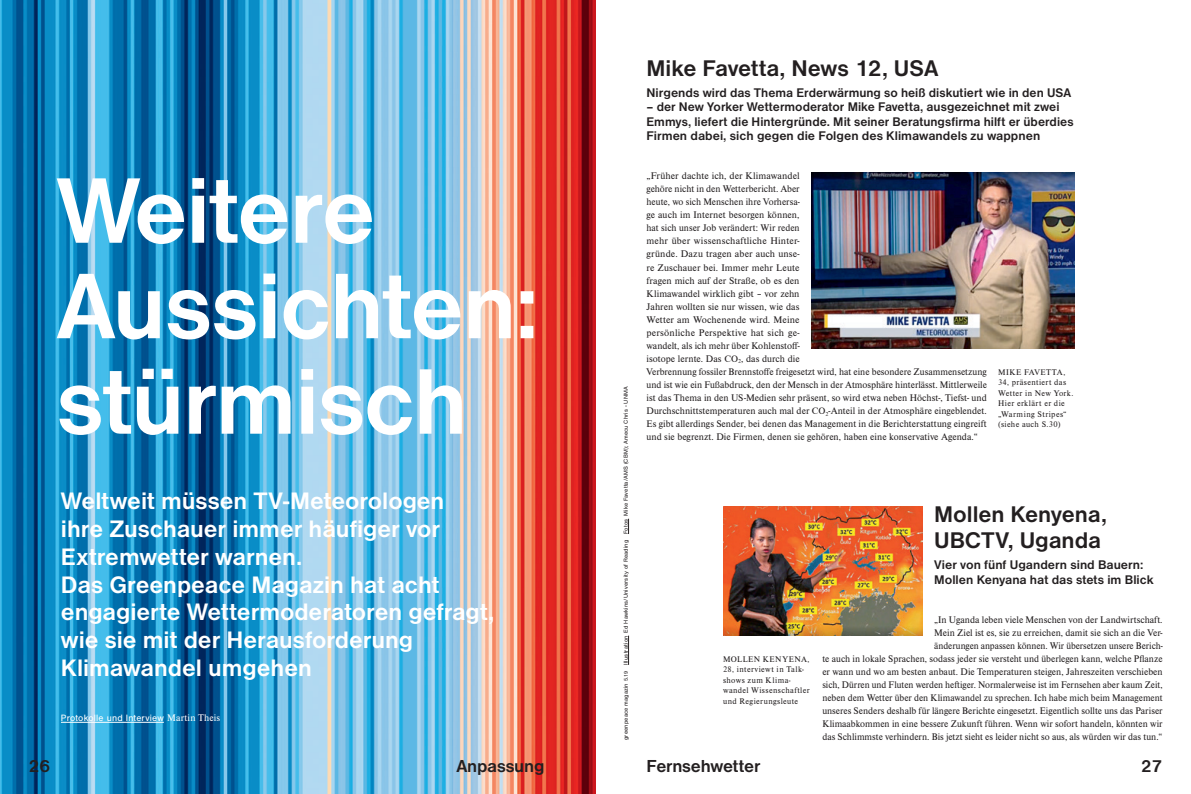
<style>
.page{position:relative;width:1191px;height:794px;background:#fff}
.page>*{position:absolute;margin:0;border:0;box-sizing:border-box;transform-origin:0 0}
.t1{font:700 96.5px/95.4px "Nimbus San D";letter-spacing:-.015em;color:#fff}
.t2{font:700 24.7px/27.9px "Nimbus San D";color:#fff}
.t3{font:700 23.5px/26px "Nimbus San D";color:#231f20}
.t4{font:700 18px "Nimbus San D";letter-spacing:-.01em;color:#231f20}
.t5{font:700 13px/14.5px "Nimbus San D";color:#231f20}
.t6{font:10px/13px "Nimbus Rom D";color:#231f20}
.t7{font:9.5px "Nimbus San";letter-spacing:.02em;color:#fff}
.t8{font:8.5px/10.5px "Nimbus Rom D";letter-spacing:.04em;color:#231f20}
.t9{font:6px "Nimbus San";letter-spacing:.03em;color:#231f20}
.s1{font-family:"Nimbus Rom D";font-size:10px}
.s2{font-size:5.5px}
.s3{font-size:9.8px}
</style>
<div class="page">
<img style="left:0;top:0;width:595px;height:281px">
<img style="left:0;top:281px;width:595px;height:248px">
<img style="left:0;top:529px;width:595px;height:265px">
<hr style="left:61px;top:722px;width:103px;height:1px;background:#fff">
<img style="left:811px;top:173px;width:263px;height:176px">
<hr style="left:628px;top:635px;width:1px;height:30px;background:#231f20">
<svg style="left:628px;top:519px;width:1px;height:15px"></svg>
<img style="left:723px;top:506px;width:200px;height:130px">
<p class="t1" style="left:57px;top:164px;width:484px">Weitere<br>Aussichten: stürmisch</p>
<p class="t2" style="left:61px;top:487px;width:435px">Weltweit müssen TV-Meteorologen<br>ihre Zuschauer immer häufiger vor<br>Extremwetter warnen.<br>Das Greenpeace Magazin hat acht engagierte Wettermoderatoren gefragt, wie sie mit der Herausforderung<br>Klimawandel umgehen</p>
<p class="t7" style="left:61px;top:712px;width:161px">Protokolle und Interview <span class="s1">Martin Theis</span></p>
<p class="t4" style="left:28px;top:755px;width:23px">26</p>
<p class="t4" style="left:456px;top:755px;width:90px">Anpassung</p>
<p class="t9" style="left:622px;top:740px;width:355px;rotate:-90deg">greenpeace magazin <span class="s2">5.19</span> Illustration Ed Hawkins/University of Reading Fotos Mike Favetta/AMS (CBM); Amecu Chris - UNMA</p>
<p class="t3" style="left:646px;top:55px;width:293px">Mike Favetta, News 12, USA</p>
<p class="t5" style="left:646px;top:85px;width:426px">Nirgends wird das Thema Erderwärmung so heiß diskutiert wie in den USA</p>
<p class="t5" style="left:646px;top:100px;width:428px">– der New Yorker Wettermoderator Mike Favetta, ausgezeichnet mit zwei<br>Emmys, liefert die Hintergründe. Mit seiner Beratungsfirma hilft er überdies<br>Firmen dabei, sich gegen die Folgen des Klimawandels zu wappnen</p>
<p class="t6" style="left:646px;top:170px;width:342px">„Früher dachte ich, der Klimawandel<br>gehöre nicht in den Wetterbericht. Aber<br>heute, wo sich Menschen ihre Vorhersa-<br>ge auch im Internet besorgen können,<br>hat sich unser Job verändert: Wir reden<br>mehr über wissenschaftliche Hinter-<br>gründe. Dazu tragen aber auch unse-<br>re Zuschauer bei. Immer mehr Leute<br>fragen mich auf der Straße, ob es den<br>Klimawandel wirklich gibt – vor zehn<br>Jahren wollten sie nur wissen, wie das<br>Wetter am Wochenende wird. Meine<br>persönliche Perspektive hat sich ge-<br>wandelt, als ich mehr über Kohlenstoff-<br>isotope lernte. Das <span class="s3">CO</span><sub>2</sub>, das durch die<br>Verbrennung fossiler Brennstoffe freigesetzt wird, hat eine besondere Zusammensetzung und ist wie ein Fußabdruck, den der Mensch in der Atmosphäre hinterlässt. Mittlerweile ist das Thema in den US-Medien sehr präsent, so wird etwa neben Höchst-, Tiefst- und Durchschnittstemperaturen auch mal der <span class="s3">CO</span><sub>2</sub>-Anteil in der Atmosphäre eingeblendet.<br>Es gibt allerdings Sender, bei denen das Management in die Berichterstattung eingreift und sie begrenzt. Die Firmen, denen sie gehören, haben eine konservative Agenda.“</p>
<p class="t8" style="left:998px;top:367px;width:77px">MIKE FAVETTA,<br>34, präsentiert das<br>Wetter in New York.<br>Hier erklärt er die „Warming Stripes“ (siehe auch S.30)</p>
<p class="t8" style="left:723px;top:654px;width:88px">MOLLEN KENYENA,<br>28, interviewt in Talk&shy;shows zum Klima&shy;wandel Wissenschaftler und Regierungsleute</p>
<p class="t4" style="left:646px;top:755px;width:115px">Fernsehwetter</p>
<p class="t3" style="left:934px;top:501px;width:174px">Mollen Kenyena,<br>UBCTV, Uganda</p>
<p class="t5" style="left:934px;top:557px;width:221px">Vier von fünf Ugandern sind Bauern:<br>Mollen Kenyana hat das stets im Blick</p>
<p class="t6" style="left:822px;top:613px;width:342px;text-align:right">„In Uganda leben viele Menschen von der Landwirtschaft.<br>Mein Ziel ist es, sie zu erreichen, damit sie sich an die Ver-<br>änderungen anpassen können. Wir übersetzen unsere Berich-<br>te auch in lokale Sprachen, sodass jeder sie versteht und überlegen kann, welche Pflanze er wann und wo am besten anbaut. Die Temperaturen steigen, Jahreszeiten verschieben sich, Dürren und Fluten werden heftiger. Normalerweise ist im Fernsehen aber kaum Zeit, neben dem Wetter über den Klimawandel zu sprechen. Ich habe mich beim Management unseres Senders deshalb für längere Berichte eingesetzt. Eigentlich sollte uns das Pariser Klimaabkommen in eine bessere Zukunft führen. Wenn wir sofort handeln, könnten wir das Schlimmste verhindern. Bis jetzt sieht es leider nicht so aus, als würden wir das tun.“</p>
<p class="t4" style="left:1140px;top:755px;width:23px">27</p>
</div>
